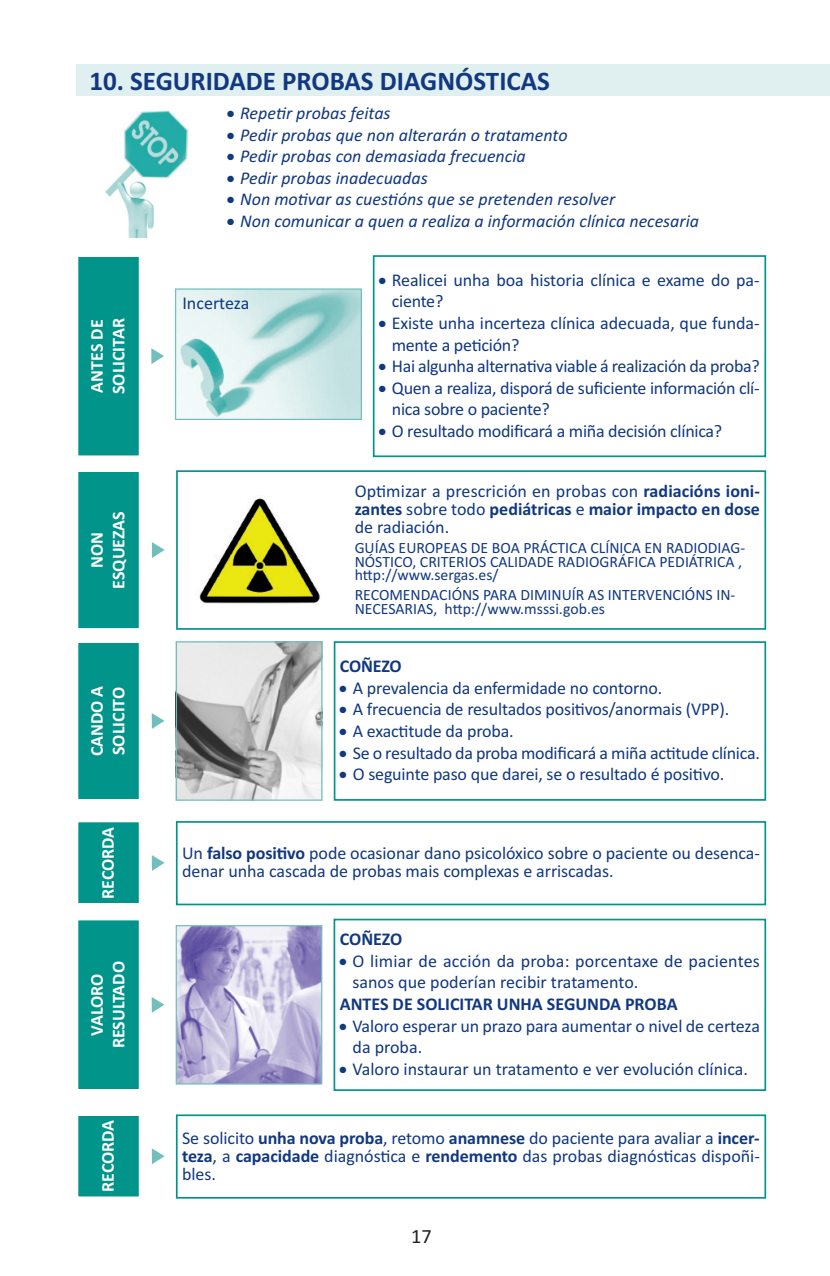
<style>
.page{position:relative;width:830px;height:1276px;background:#fff}
.page>*{position:absolute;margin:0;border:0;box-sizing:border-box;transform-origin:0 0}
.t1{font:700 27px "Calibri";color:#113880}
.t2{font:20.25px "Calibri";color:#231f20}
.t3{font:18px/21.6px "Calibri";letter-spacing:-.01em;color:#113880}
.t4{font:italic 18px "Calibri";color:#113880}
.t5{font:700 18px/21.6px "Calibri";color:#fff}
.t6{font:700 18px "Calibri";color:#113880}
.t7{font:15.75px/13.5px "Calibri";color:#113880}
.s1{font-weight:700}
</style>
<div class="page">
<img style="left:105px;top:110px;width:84px;height:127px">
<div style="left:78px;top:257px;width:61px;height:198px;background:#00948b"></div>
<div style="left:77px;top:255px;width:63px;height:202px;border:2px solid #fff"></div>
<div style="left:372px;top:255px;width:393px;height:202px;border:2px solid #00948b"></div>
<div style="left:78px;top:472px;width:61px;height:156px;background:#00948b"></div>
<div style="left:77px;top:470px;width:63px;height:160px;border:2px solid #fff"></div>
<div style="left:176px;top:470px;width:589px;height:160px;border:2px solid #00948b"></div>
<div style="left:78px;top:643px;width:61px;height:156px;background:#00948b"></div>
<div style="left:77px;top:641px;width:63px;height:159px;border:2px solid #fff"></div>
<div style="left:333px;top:641px;width:432px;height:159px;border:2px solid #00948b"></div>
<div style="left:78px;top:822px;width:61px;height:81px;background:#00948b"></div>
<div style="left:77px;top:820px;width:63px;height:85px;border:2px solid #fff"></div>
<div style="left:176px;top:821px;width:589px;height:84px;border:2px solid #00948b"></div>
<div style="left:78px;top:920px;width:61px;height:169px;background:#00948b"></div>
<div style="left:77px;top:918px;width:63px;height:173px;border:2px solid #fff"></div>
<div style="left:333px;top:918px;width:432px;height:173px;border:2px solid #00948b"></div>
<div style="left:78px;top:1115px;width:61px;height:81px;background:#00948b"></div>
<div style="left:77px;top:1114px;width:63px;height:84px;border:2px solid #fff"></div>
<div style="left:176px;top:1114px;width:589px;height:84px;border:2px solid #00948b"></div>
<div style="left:77px;top:64px;width:752px;height:32px;background:#e0efef"></div>
<svg style="left:152px;top:713px;width:12px;height:16px"></svg>
<svg style="left:152px;top:855px;width:12px;height:16px"></svg>
<svg style="left:152px;top:997px;width:12px;height:15px"></svg>
<svg style="left:152px;top:1148px;width:12px;height:16px"></svg>
<svg style="left:152px;top:542px;width:13px;height:16px"></svg>
<svg style="left:151px;top:348px;width:13px;height:16px"></svg>
<img style="left:177px;top:290px;width:183px;height:128px">
<div style="left:175px;top:288px;width:187px;height:132px;border:1px solid #72bebc"></div>
<img style="left:199px;top:495px;width:121px;height:109px">
<img style="left:178px;top:643px;width:142px;height:155px">
<div style="left:176px;top:641px;width:146px;height:159px;border:1px solid #72bebc"></div>
<img style="left:177px;top:927px;width:143px;height:155px">
<div style="left:175px;top:925px;width:147px;height:159px;border:1px solid #72bebc"></div>
<h1 class="t1" style="left:89px;top:65px;width:462px">10. SEGURIDADE PROBAS DIAGNÓSTICAS</h1>
<p class="t5" style="left:86px;top:394px;width:77px;rotate:-90deg">ANTES DE<br>SOLICITAR</p>
<p class="t5" style="left:86px;top:589px;width:79px;text-align:center;rotate:-90deg">NON<br>ESQUEZAS</p>
<p class="t5" style="left:86px;top:756px;width:72px;rotate:-90deg">CANDO A<br>SOLICITO</p>
<p class="t5" style="left:97px;top:898px;width:73px;rotate:-90deg">RECORDA</p>
<p class="t5" style="left:86px;top:1048px;width:89px;text-align:center;rotate:-90deg">VALORO<br>RESULTADO</p>
<p class="t4" style="left:227px;top:102px;width:165px">• Repetir probas feitas</p>
<p class="t4" style="left:227px;top:124px;width:341px">• Pedir probas que non alterarán o tratamento</p>
<p class="t4" style="left:227px;top:145px;width:300px">• Pedir probas con demasiada frecuencia</p>
<p class="t4" style="left:227px;top:167px;width:202px">• Pedir probas inadecuadas</p>
<p class="t4" style="left:227px;top:189px;width:389px">• Non motivar as cuestións que se pretenden resolver</p>
<p class="t4" style="left:227px;top:210px;width:473px">• Non comunicar a quen a realiza a información clínica necesaria</p>
<p class="t3" style="left:182px;top:291px;width:68px">Incerteza</p>
<p class="t3" style="left:391px;top:269px;width:369px;text-indent:-13px">• Realicei unha boa historia clínica e exame do pa&shy;ciente?</p>
<p class="t3" style="left:391px;top:312px;width:369px;text-indent:-13px">• Existe unha incerteza clínica adecuada, que funda&shy;mente a petición?</p>
<p class="t3" style="left:379px;top:355px;width:382px">• Hai algunha alternativa viable á realización da proba?</p>
<p class="t3" style="left:391px;top:377px;width:369px;text-indent:-13px">• Quen a realiza, disporá de suficiente información clí&shy;nica sobre o paciente?</p>
<p class="t3" style="left:379px;top:420px;width:344px">• O resultado modificará a miña decisión clínica?</p>
<p class="t3" style="left:354px;top:482px;width:406px;line-height:18px;text-align:justify">Optimizar a prescrición en probas con <span class="s1">radiacións ioni&shy;zantes</span> sobre todo <span class="s1">pediátricas</span> e <span class="s1">maior impacto en dose </span>de radiación.</p>
<p class="t7" style="left:354px;top:541px;width:392px">GUÍAS EUROPEAS DE BOA PRÁCTICA CLÍNICA EN RADIODIAG-<br>NÓSTICO, CRITERIOS CALIDADE RADIOGRÁFICA PEDIÁTRICA , http://www.sergas.es/</p>
<p class="t7" style="left:354px;top:588px;width:382px">RECOMENDACIÓNS PARA DIMINUÍR AS INTERVENCIÓNS IN-<br>NECESARIAS, http://www.msssi.gob.es</p>
<p class="t6" style="left:340px;top:655px;width:63px">COÑEZO</p>
<p class="t3" style="left:340px;top:677px;width:324px">• A prevalencia da enfermidade no contorno.</p>
<p class="t3" style="left:340px;top:698px;width:390px">• A frecuencia de resultados positivos/anormais (VPP).</p>
<p class="t3" style="left:340px;top:720px;width:175px">• A exactitude da proba.</p>
<p class="t3" style="left:340px;top:741px;width:421px">• Se o resultado da proba modificará a miña actitude clínica.</p>
<p class="t3" style="left:340px;top:763px;width:386px">• O seguinte paso que darei, se o resultado é positivo.</p>
<p class="t3" style="left:182px;top:844px;width:579px;line-height:18px">Un <span class="s1">falso positivo</span> pode ocasionar dano psicolóxico sobre o paciente ou desenca&shy;denar unha cascada de probas mais complexas e arriscadas.</p>
<p class="t6" style="left:339px;top:928px;width:64px">COÑEZO</p>
<p class="t3" style="left:352px;top:949px;width:409px;text-indent:-13px">• O limiar de acción da proba: porcentaxe de pacientes sanos que poderían recibir tratamento.</p>
<p class="t6" style="left:339px;top:993px;width:339px">ANTES DE SOLICITAR UNHA SEGUNDA PROBA</p>
<p class="t3" style="left:352px;top:1014px;width:409px;text-indent:-13px">• Valoro esperar un prazo para aumentar o nivel de certeza da proba.</p>
<p class="t3" style="left:339px;top:1057px;width:409px">• Valoro instaurar un tratamento e ver evolución clínica.</p>
<p class="t5" style="left:97px;top:1192px;width:73px;rotate:-90deg">RECORDA</p>
<p class="t3" style="left:182px;top:1128px;width:579px;line-height:18px;text-align:justify">Se solicito <span class="s1">unha nova proba</span>, retomo <span class="s1">anamnese</span> do paciente para avaliar a <span class="s1">incer&shy;teza</span>, a <span class="s1">capacidade</span> diagnóstica e <span class="s1">rendemento</span> das probas diagnósticas dispoñi&shy;bles.</p>
<p class="t2" style="left:411px;top:1224px;width:22px">17</p>
</div>
